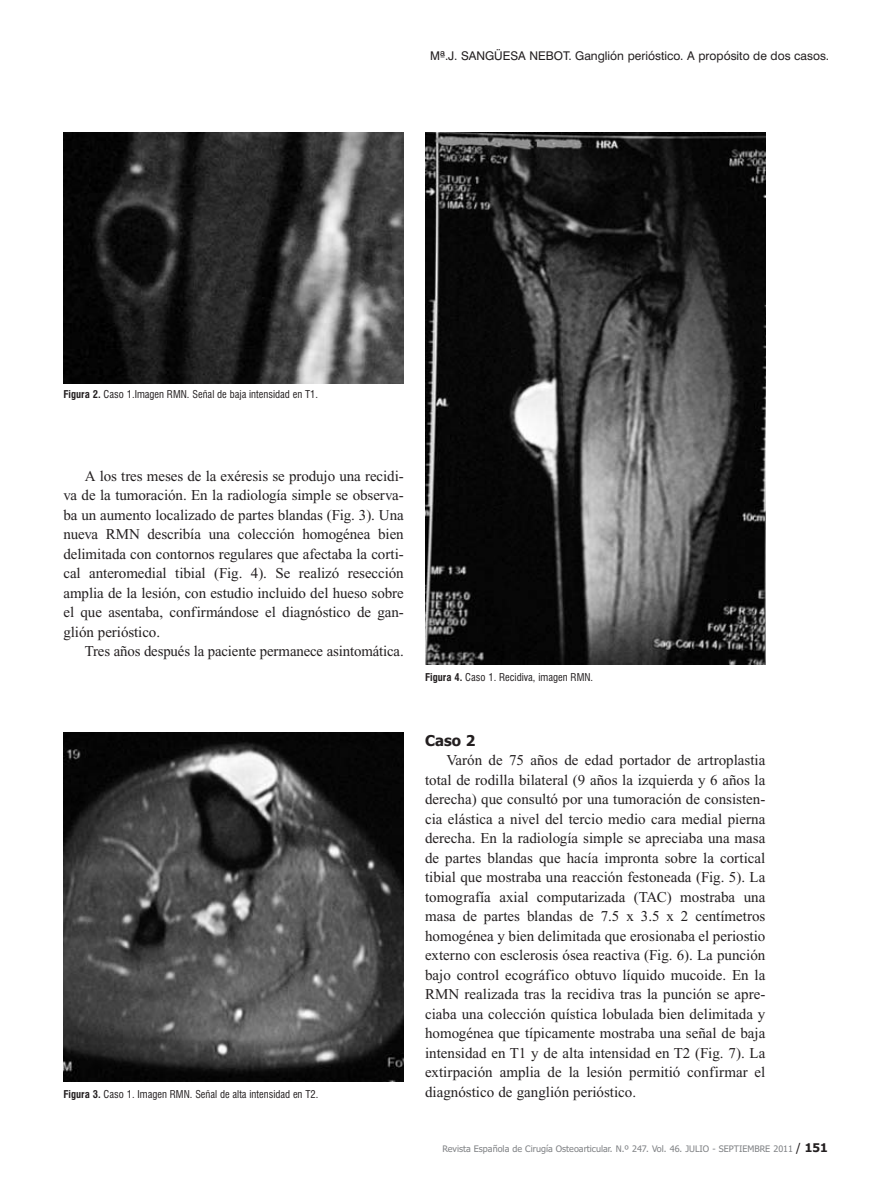
<style>
.page{position:relative;width:893px;height:1192px;background:#fff}
.page>*{position:absolute;margin:0;border:0;box-sizing:border-box;transform-origin:0 0}
.t1{font:15px/19.5px "Times New Roman";letter-spacing:-.005em;color:#231f20;text-align:justify}
.t2{font:700 15px "Tahoma";color:#231f20}
.t3{font:12px "Swiss 721 BT";color:#231f20}
.t4{font:condensed 10.5px "Swiss 721 BT";color:#231f20}
.t5{font:9px "Tahoma";color:#808285}
.s1{font-weight:700}
.s2{font-size:12px;color:#231f20}
.s3{font-weight:700;font-size:12px;color:#231f20}
</style>
<div class="page">
<img style="left:63px;top:133px;width:341px;height:250px">
<img style="left:63px;top:732px;width:341px;height:349px">
<img style="left:425px;top:133px;width:340px;height:531px">
<p class="t3" style="left:430px;top:51px;width:400px">Mª.J. SANGÜESA NEBOT. Ganglión perióstico. A propósito de dos casos.</p>
<p class="t4" style="left:63px;top:390px;width:256px"><span class="s1">Figura 2.</span> Caso 1.Imagen RMN. Señal de baja intensidad en T1.</p>
<p class="t1" style="left:63px;top:467px;width:342px;text-indent:21px">A los tres meses de la exéresis se produjo una recidi&shy;va de la tumoración. En la radiología simple se observa&shy;ba un aumento localizado de partes blandas (Fig. 3). Una nueva RMN describía una colección homogénea bien delimitada con contornos regulares que afectaba la corti&shy;cal anteromedial tibial (Fig. 4). Se realizó resección amplia de la lesión, con estudio incluido del hueso sobre el que asentaba, confirmándose el diagnóstico de gan&shy;glión perióstico.</p>
<p class="t1" style="left:85px;top:643px;width:320px">Tres años después la paciente permanece asintomática.</p>
<p class="t4" style="left:63px;top:1089px;width:256px"><span class="s1">Figura 3.</span> Caso 1. Imagen RMN. Señal de alta intensidad en T2.</p>
<p class="t4" style="left:425px;top:672px;width:169px"><span class="s1">Figura 4.</span> Caso 1. Recidiva, imagen RMN.</p>
<p class="t2" style="left:425px;top:734px;width:52px">Caso 2</p>
<p class="t1" style="left:425px;top:751px;width:342px;text-indent:21px">Varón de 75 años de edad portador de artroplastia total de rodilla bilateral (9 años la izquierda y 6 años la derecha) que consultó por una tumoración de consisten&shy;cia elástica a nivel del tercio medio cara medial pierna derecha. En la radiología simple se apreciaba una masa de partes blandas que hacía impronta sobre la cortical tibial que mostraba una reacción festoneada (Fig. 5). La tomografía axial computarizada (TAC) mostraba una masa de partes blandas de 7.5 x 3.5 x 2 centímetros homogénea y bien delimitada que erosionaba el periostio externo con esclerosis ósea reactiva (Fig. 6). La punción bajo control ecográfico obtuvo líquido mucoide. En la RMN realizada tras la recidiva tras la punción se apre&shy;ciaba una colección quística lobulada bien delimitada y homogénea que típicamente mostraba una señal de baja intensidad en T1 y de alta intensidad en T2 (Fig. 7). La extirpación amplia de la lesión permitió confirmar el diagnóstico de ganglión perióstico.</p>
<p class="t5" style="left:442px;top:1144px;width:387px">Revista Española de Cirugía Osteoarticular. N.º 247. Vol. 46. JULIO - SEPTIEMBRE 2011 <span class="s2">/</span> <span class="s3">151</span></p>
</div>
